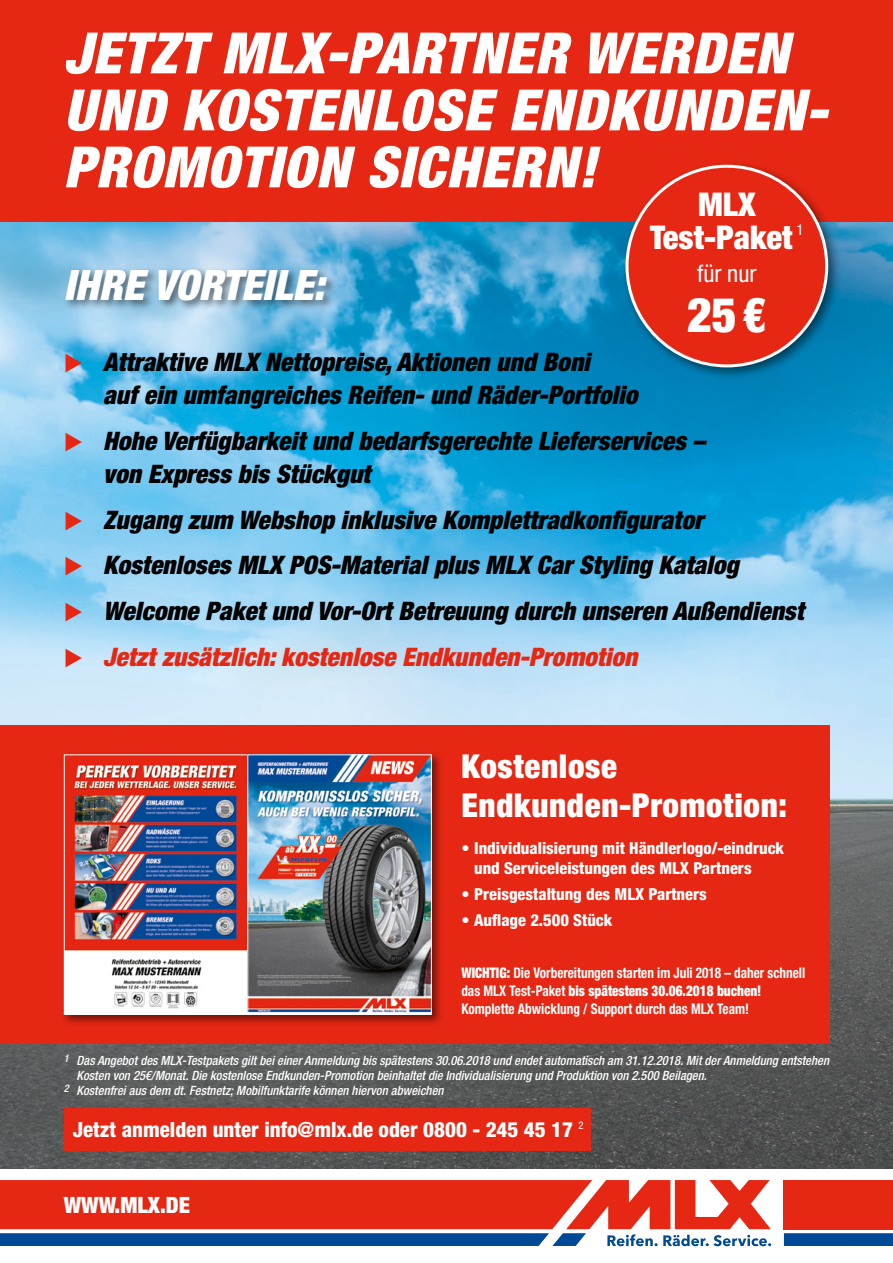
<style>
.page{position:relative;width:893px;height:1263px;background:#fff}
.page>*{position:absolute;margin:0;border:0;box-sizing:border-box;transform-origin:0 0}
.t1{font:italic 900 condensed 57px/57px "Helvetica Neue LT Pro";letter-spacing:.02em;color:#fff}
.t2{font:900 condensed 48px "Helvetica Neue LT Pro";color:#fff}
.t3{font:italic 900 condensed 42px "Helvetica Neue LT Pro";color:#fff}
.t4{font:900 condensed 33px/39.6px "Helvetica Neue LT Pro";letter-spacing:.02em;color:#fff}
.t5{font:900 condensed 32.7px/33px "Helvetica Neue LT Pro";color:#fff;text-align:center}
.t6{font:italic 900 condensed 25.5px/33px "Helvetica Neue LT Pro";color:#000}
.t7{font:italic 900 condensed 25.5px "Helvetica Neue LT Pro";color:#e52713}
.t8{font:condensed 24px "Helvetica Neue LT Pro";color:#fff}
.t9{font:900 condensed 22.5px "Helvetica Neue LT Pro";color:#fff}
.t10{font:800 condensed 21px "Helvetica Neue LT Pro";color:#fff}
.t11{font:800 condensed 16.5px/19.8px "Helvetica Neue LT Pro";color:#fff}
.t12{font:700 condensed 14.7px/17.7px "Helvetica Neue LT Pro";color:#fff;scale:.9 1}
.t13{font:italic 500 condensed 12.75px "Helvetica Neue LT Pro";color:#fff}
.s1{color:#e52713}
.s2{font-weight:900}
</style>
<div class="page">
<img style="left:0;top:221px;width:893px;height:948px">
<div style="left:0;top:725px;width:829px;height:319px;background:#e52713"></div>
<div style="left:64px;top:1108px;width:526px;height:43px;background:#e52713"></div>
<div style="left:63px;top:267px;width:276px;height:45px;background:#000;opacity:.5"></div>
<div style="left:0;top:0;width:893px;height:221px;background:#e52713"></div>
<div style="left:61px;top:751px;width:383px;height:275px;background:#000;opacity:.5"></div>
<img style="left:66px;top:756px;width:180px;height:257px">
<div style="left:64px;top:754px;width:184px;height:261px;border:1px solid #fff"></div>
<img style="left:249px;top:756px;width:181px;height:257px">
<div style="left:247px;top:754px;width:185px;height:261px;border:1px solid #fff"></div>
<svg style="left:784px;top:1233px;width:109px;height:13px"></svg>
<svg style="left:0;top:1180px;width:771px;height:66px;background:#c54e4d"></svg>
<div style="left:784px;top:1180px;width:109px;height:49px;background:#e52713"></div>
<div style="left:620px;top:160px;width:222px;height:221px;background:#000;opacity:.5"></div>
<div style="left:627px;top:166px;width:200px;height:200px;background:#e52713;border-radius:50%"></div>
<h1 class="t1" style="left:64px;top:24px;width:767px">JETZT MLX-PARTNER WERDEN<br>UND KOSTENLOSE ENDKUNDEN-<br>PROMOTION SICHERN!</h1>
<h3 class="t3" style="left:64px;top:260px;width:262px">IHRE VORTEILE:</h3>
<p class="t5" style="left:650px;top:187px;width:155px">MLX<br>Test-Paket <sup>1</sup></p>
<p class="t8" style="left:697px;top:259px;width:61px">für nur</p>
<h2 class="t2" style="left:687px;top:286px;width:81px">25€</h2>
<p class="t6" style="left:103px;top:345px;width:536px;text-indent:-39px"><span class="s1">◆</span> Attraktive MLX Nettopreise, Aktionen und Boni<br>auf ein umfangreiches Reifen- und Räder-Portfolio</p>
<p class="t6" style="left:103px;top:424px;width:603px;text-indent:-39px"><span class="s1">◆</span> Hohe Verfügbarkeit und bedarfsgerechte Lieferservices – von Express bis Stückgut</p>
<p class="t6" style="left:64px;top:503px;width:641px"><span class="s1">◆</span> Zugang zum Webshop inklusive Komplettradkonfigurator</p>
<p class="t6" style="left:64px;top:549px;width:677px"><span class="s1">◆</span> Kostenloses MLX POS-Material plus MLX Car Styling Katalog</p>
<p class="t6" style="left:64px;top:594px;width:741px"><span class="s1">◆</span> Welcome Paket und Vor-Ort Betreuung durch unseren Außendienst</p>
<p class="t7" style="left:64px;top:642px;width:575px">◆ Jetzt zusätzlich: kostenlose Endkunden-Promotion</p>
<p class="t4" style="left:461px;top:746px;width:327px">Kostenlose<br>Endkunden-Promotion:</p>
<p class="t11" style="left:474px;top:838px;width:312px;text-indent:-13px">• Individualisierung mit Händlerlogo/-eindruck und Serviceleistungen des MLX Partners</p>
<p class="t11" style="left:461px;top:884px;width:247px">• Preisgestaltung des MLX Partners</p>
<p class="t11" style="left:461px;top:910px;width:153px">• Auflage 2.500 Stück</p>
<p class="t12" style="left:461px;top:964px;width:384px"><span class="s2">WICHTIG:</span> Die Vorbereitungen starten im Juli 2018 – daher schnell das MLX Test-Paket <span class="s2">bis spätestens 30.06.2018 buchen!<br></span>Komplette Abwicklung / Support durch das MLX Team!</p>
<p class="t13" style="left:64px;top:1052px;width:767px"><sup>1</sup> Das Angebot des MLX-Testpakets gilt bei einer Anmeldung bis spätestens 30.06.2018 und endet automatisch am 31.12.2018. Mit der Anmeldung entstehen</p>
<p class="t13" style="left:77px;top:1068px;width:632px">Kosten von 25€/Monat. Die kostenlose Endkunden-Promotion beinhaltet die Individualisierung und Produktion von 2.500 Beilagen.</p>
<p class="t13" style="left:64px;top:1083px;width:381px"><sup>2</sup> Kostenfrei aus dem dt. Festnetz; Mobilfunktarife können hiervon abweichen</p>
<p class="t10" style="left:73px;top:1116px;width:512px">Jetzt anmelden unter info@mlx.de oder 0800 - 245 45 17 <sup>2</sup></p>
<p class="t9" style="left:64px;top:1191px;width:128px">WWW.MLX.DE</p>
</div>
